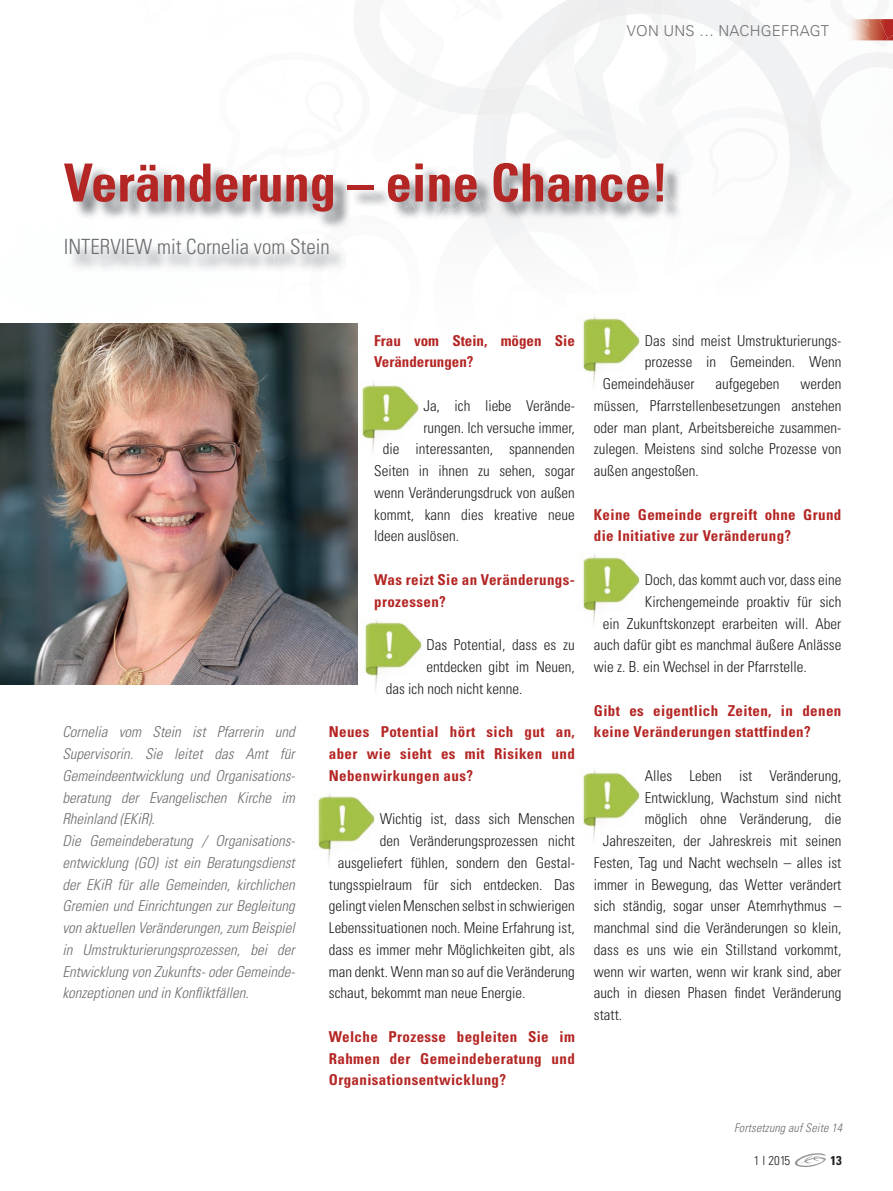
<style>
.page{position:relative;width:893px;height:1191px;background:#fff}
.page>*{position:absolute;margin:0;border:0;box-sizing:border-box;transform-origin:0 0}
.t1{font:700 condensed 52.5px "Univers";color:#b42624}
.t2{font:300 condensed 21px "Univers";color:#6c6d70}
.t3{font:300 condensed 15px/21.8px "Univers";color:#231f20;text-align:justify}
.t4{font:italic 300 condensed 15px/21.8px "Univers";color:#6c6d70}
.t5{font:700 condensed 15px/21.8px "Univers";letter-spacing:.025em;color:#b42624}
.t6{font:700 condensed 15px/21.8px "Univers";color:#b42624}
.t7{font:300 15px "Univers";letter-spacing:.01em;color:#6c6d70}
.t8{font:300 condensed 12.75px "Univers";color:#231f20}
.t9{font:700 condensed 12.75px "Univers";color:#231f20}
.t10{font:italic 300 condensed 12px "Univers";letter-spacing:.01em;color:#6c6d70}
</style>
<div class="page">
<img style="left:807px;top:99px;width:16px;height:30px">
<img style="left:486px;top:34px;width:60px;height:55px">
<img style="left:378px;top:0;width:108px;height:114px">
<img style="left:481px;top:88px;width:27px;height:16px">
<img style="left:624px;top:0;width:28px;height:19px">
<img style="left:564px;top:65px;width:53px;height:64px">
<img style="left:546px;top:57px;width:35px;height:7px">
<img style="left:546px;top:0;width:53px;height:57px">
<img style="left:595px;top:0;width:14px;height:13px">
<img style="left:679px;top:107px;width:108px;height:31px">
<img style="left:784px;top:115px;width:24px;height:28px">
<img style="left:658px;top:129px;width:26px;height:36px">
<img style="left:524px;top:132px;width:107px;height:33px">
<img style="left:558px;top:129px;width:60px;height:24px">
<img style="left:734px;top:7px;width:17px;height:41px">
<img style="left:652px;top:14px;width:42px;height:93px">
<img style="left:709px;top:128px;width:69px;height:67px">
<svg style="left:748px;top:0;width:12px;height:8px"></svg>
<img style="left:481px;top:0;width:22px;height:21px">
<img style="left:452px;top:0;width:29px;height:22px">
<svg style="left:474px;top:0;width:7px;height:8px"></svg>
<img style="left:870px;top:67px;width:23px;height:44px">
<img style="left:888px;top:19px;width:5px;height:16px">
<img style="left:846px;top:19px;width:42px;height:21px">
<svg style="left:880px;top:35px;width:13px;height:11px"></svg>
<img style="left:357px;top:361px;width:62px;height:97px">
<img style="left:582px;top:315px;width:58px;height:72px">
<img style="left:582px;top:554px;width:58px;height:72px">
<img style="left:350px;top:599px;width:72px;height:92px">
<img style="left:317px;top:793px;width:58px;height:72px">
<img style="left:582px;top:769px;width:58px;height:73px">
<img style="left:0;top:323px;width:357px;height:361px">
<svg style="left:795px;top:1153px;width:31px;height:14px"></svg>
<img style="left:70px;top:165px;width:587px;height:104px">
<img style="left:473px;top:165px;width:51px;height:28px">
<img style="left:436px;top:193px;width:200px;height:76px">
<img style="left:481px;top:196px;width:48px;height:49px">
<img style="left:657px;top:165px;width:25px;height:67px">
<svg style="left:658px;top:165px;width:9px;height:5px"></svg>
<img style="left:311px;top:215px;width:108px;height:54px">
<img style="left:223px;top:165px;width:32px;height:17px">
<img style="left:524px;top:165px;width:108px;height:57px">
<img style="left:538px;top:193px;width:47px;height:12px">
<img style="left:282px;top:165px;width:57px;height:41px">
<img style="left:274px;top:229px;width:72px;height:41px">
<img style="left:325px;top:233px;width:16px;height:13px">
<img style="left:433px;top:167px;width:34px;height:52px">
<img style="left:120px;top:165px;width:76px;height:86px">
<svg style="left:342px;top:252px;width:4px;height:4px"></svg>
<p class="t7" style="left:627px;top:22px;width:204px">VON UNS … NACHGEFRAGT</p>
<h1 class="t1" style="left:64px;top:151px;width:606px">Veränderung – eine Chance!</h1>
<h2 class="t2" style="left:64px;top:234px;width:267px">INTERVIEW mit Cornelia vom Stein</h2>
<p class="t4" style="left:62px;top:721px;width:234px">Cornelia vom Stein ist Pfarrerin und Supervisorin. Sie leitet das Amt für Gemeinde entwicklung und Orga ni sations&shy;beratung der Evangelischen Kirche im Rheinland (EKiR).<br>Die Gemeindeberatung / Organisations&shy;ent wick lung (GO) ist ein Beratungsdienst der EKiR für alle Gemeinden, kirchlichen Gremien und Ein richtungen zur Begleitung von aktu ellen Veränderungen, zum Bei spiel in Um struk turierungsprozessen, bei der Ent wicklung von Zukunfts- oder Gemeinde&shy;konzep tionen und in Konfliktfällen.</p>
<p class="t6" style="left:374px;top:329px;width:202px">Frau vom Stein, mögen Sie<br>Ver ände rungen?</p>
<p class="t3" style="left:423px;top:394px;width:153px">Ja, ich liebe Ver ände-</p>
<p class="t3" style="left:423px;top:416px;width:153px">rungen. Ich versuche immer,</p>
<p class="t3" style="left:383px;top:438px;width:194px">die inte res san ten, span nen den</p>
<p class="t3" style="left:374px;top:460px;width:202px">Seiten in ihnen zu sehen, sogar</p>
<p class="t3" style="left:374px;top:481px;width:202px">wenn Verände rungs druck von außen</p>
<p class="t3" style="left:374px;top:503px;width:202px">kommt, kann dies kreative neue</p>
<p class="t3" style="left:374px;top:525px;width:86px">Ideen auslösen.</p>
<p class="t5" style="left:374px;top:568px;width:202px">Was reizt Sie an Verände rungs&shy;prozessen?</p>
<p class="t3" style="left:426px;top:634px;width:150px">Das Potential, dass es zu</p>
<p class="t3" style="left:426px;top:655px;width:150px">ent decken gibt im Neuen,</p>
<p class="t3" style="left:386px;top:677px;width:138px">das ich noch nicht kenne.</p>
<p class="t5" style="left:329px;top:721px;width:248px;text-align:justify">Neues Potential hört sich gut an, aber wie sieht es mit Risiken und Nebenwirkungen aus?</p>
<p class="t3" style="left:380px;top:808px;width:197px">Wichtig ist, dass sich Menschen</p>
<p class="t3" style="left:380px;top:829px;width:197px">den Veränderungsprozessen nicht</p>
<p class="t3" style="left:338px;top:851px;width:238px">ausgeliefert fühlen, sondern den Ge stal-</p>
<p class="t3" style="left:329px;top:873px;width:247px">tungs spielraum für sich entdecken. Das</p>
<p class="t3" style="left:329px;top:895px;width:248px">gelingt vielen Menschen selbst in schwierigen</p>
<p class="t3" style="left:329px;top:916px;width:247px">Lebens situationen noch. Meine Erfahrung ist,</p>
<p class="t3" style="left:329px;top:938px;width:248px">dass es immer mehr Möglichkeiten gibt, als</p>
<p class="t3" style="left:329px;top:960px;width:248px">man denkt. Wenn man so auf die Veränderung</p>
<p class="t3" style="left:329px;top:982px;width:198px">schaut, bekommt man neue Energie.</p>
<p class="t5" style="left:329px;top:1025px;width:248px;text-align:justify">Welche Prozesse begleiten Sie im Rahmen der Gemeindeberatung und Organisationsentwicklung?</p>
<p class="t3" style="left:645px;top:329px;width:198px">Das sind meist Umstruk turie rungs-</p>
<p class="t3" style="left:645px;top:351px;width:198px">prozesse in Gemeinden. Wenn</p>
<p class="t3" style="left:603px;top:373px;width:93px">Gemeinde häuser</p>
<p class="t3" style="left:715px;top:373px;width:66px">aufgegeben</p>
<p class="t3" style="left:594px;top:373px;width:249px;text-indent:207px">werden müssen, Pfarr stellen besetzungen anstehen oder man plant, Arbeitsbereiche zusammen&shy;zu legen. Meistens sind solche Prozesse von außen angestoßen.</p>
<p class="t5" style="left:594px;top:503px;width:249px">Keine Gemeinde ergreift ohne Grund die Initiative zur Veränderung?</p>
<p class="t3" style="left:645px;top:568px;width:198px">Doch, das kommt auch vor, dass eine</p>
<p class="t3" style="left:645px;top:590px;width:198px">Kirchengemeinde proaktiv für sich</p>
<p class="t3" style="left:603px;top:612px;width:240px">ein Zukunftskonzept erarbeiten will. Aber</p>
<p class="t3" style="left:594px;top:634px;width:249px">auch dafür gibt es manchmal äußere Anlässe</p>
<p class="t3" style="left:594px;top:655px;width:214px">wie z. B. ein Wechsel in der Pfarrstelle.</p>
<p class="t5" style="left:594px;top:699px;width:249px">Gibt es eigentlich Zeiten, in denen keine Veränderungen stattfinden?</p>
<p class="t3" style="left:645px;top:764px;width:198px">Alles Leben ist Veränderung,</p>
<p class="t3" style="left:645px;top:786px;width:198px">Entwicklung, Wachstum sind nicht</p>
<p class="t3" style="left:645px;top:808px;width:198px">möglich ohne Veränderung, die</p>
<p class="t3" style="left:603px;top:829px;width:240px">Jahres zeiten, der Jahreskreis mit seinen</p>
<p class="t3" style="left:594px;top:851px;width:249px">Festen, Tag und Nacht wechseln – alles ist</p>
<p class="t3" style="left:594px;top:873px;width:249px">immer in Bewegung, das Wetter verändert</p>
<p class="t3" style="left:594px;top:895px;width:249px">sich ständig, sogar unser Atemrhythmus –</p>
<p class="t3" style="left:594px;top:916px;width:249px">manchmal sind die Veränderungen so klein,</p>
<p class="t3" style="left:594px;top:938px;width:249px">dass es uns wie ein Stillstand vorkommt,</p>
<p class="t3" style="left:594px;top:960px;width:249px">wenn wir warten, wenn wir krank sind, aber</p>
<p class="t3" style="left:594px;top:982px;width:249px">auch in diesen Phasen findet Veränderung</p>
<p class="t3" style="left:594px;top:1003px;width:30px">statt.</p>
<p class="t10" style="left:734px;top:1120px;width:110px">Fortsetzung auf Seite 14</p>
<p class="t8" style="left:754px;top:1153px;width:38px">1 l 2015</p>
<p class="t9" style="left:830px;top:1153px;width:13px">13</p>
</div>
